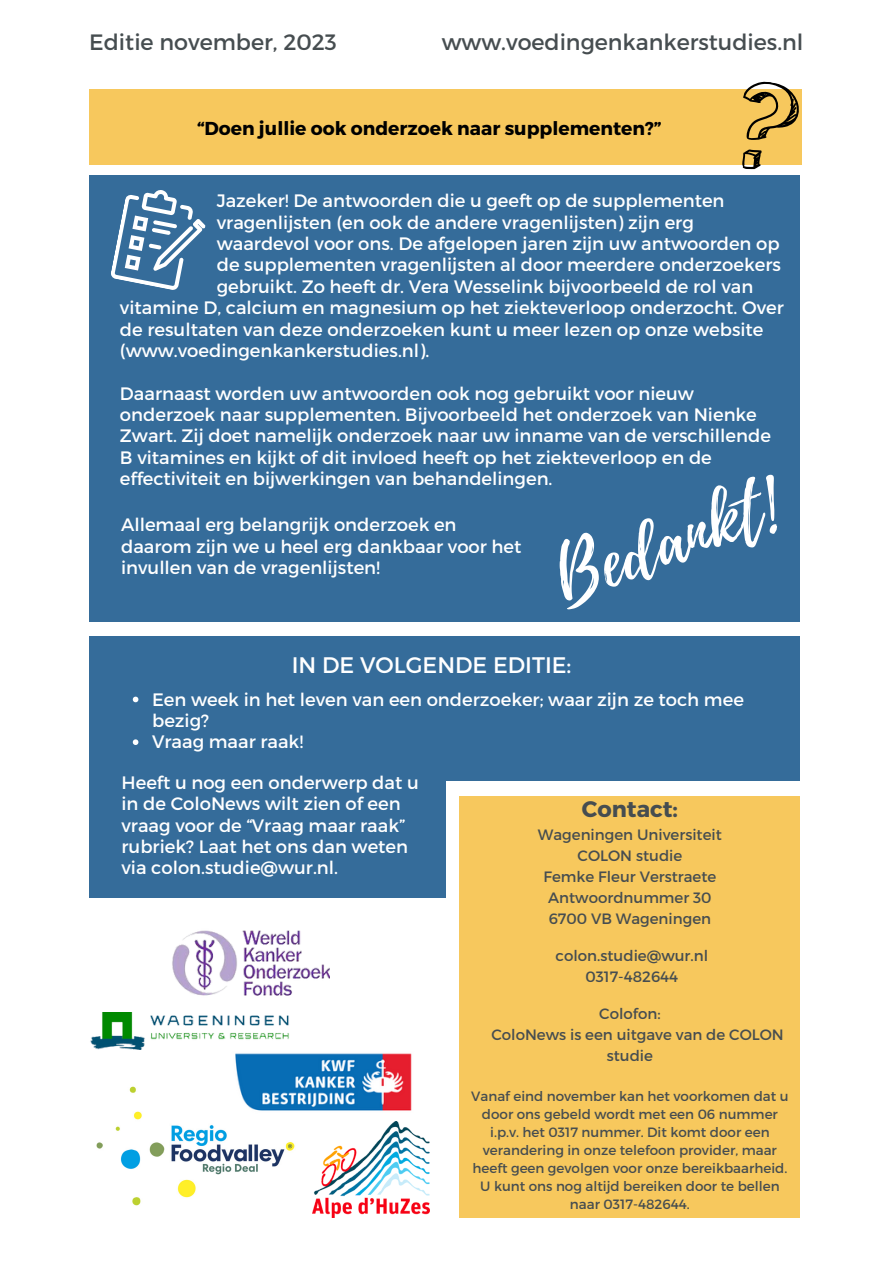
<style>
.page{position:relative;width:893px;height:1264px;background:#fff}
.page>*{position:absolute;margin:0;border:0;box-sizing:border-box;transform-origin:0 0}
.t1{font:71.1px "Playlist Script";color:#fff}
.t2{font:22.5px "Montserrat";color:#fff}
.t3{font:700 22.5px "Montserrat";color:#464d50}
.t4{font:22.2px "Montserrat";color:#464d50}
.t5{font:700 18.75px "Montserrat";color:#000}
.t6{font:18px/21.3px "Montserrat";color:#fff}
.t7{font:15px/21px "Montserrat";color:#464d50}
.t8{font:13.5px/18px "Montserrat";color:#464d50;text-align:center}
</style>
<div class="page">
<div style="left:460px;top:795px;width:339px;height:422px;background:#f7c85d"></div>
<img style="left:312px;top:1153px;width:117px;height:63px">
<img style="left:96px;top:1086px;width:187px;height:120px">
<img style="left:217px;top:1053px;width:212px;height:100px">
<img style="left:172px;top:930px;width:157px;height:66px">
<img style="left:90px;top:1012px;width:199px;height:37px">
<div style="left:89px;top:176px;width:710px;height:446px;background:#356c9a"></div>
<div style="left:89px;top:89px;width:713px;height:75px;background:#f7c85d"></div>
<svg style="left:736px;top:81px;width:66px;height:89px"></svg>
<div style="left:89px;top:636px;width:710px;height:145px;background:#356c9a"></div>
<svg style="left:111px;top:190px;width:95px;height:100px"></svg>
<div style="left:89px;top:755px;width:356px;height:143px;background:#356c9a"></div>
<svg style="left:133px;top:696px;width:5px;height:6px"></svg>
<svg style="left:133px;top:739px;width:5px;height:6px"></svg>
<p class="t4" style="left:89px;top:28px;width:249px">Editie november, 2023</p>
<p class="t4" style="left:441px;top:28px;width:363px">www.voedingenkankerstudies.nl</p>
<p class="t5" style="left:197px;top:116px;width:466px">“Doen jullie ook onderzoek naar supplementen?”</p>
<p class="t6" style="left:217px;top:189px;width:565px">Jazeker! De antwoorden die u geeft op de supplementen vragenlijsten (en ook de andere vragenlijsten) zijn erg waardevol voor ons. De afgelopen jaren zijn uw antwoorden op de supplementen vragenlijsten al door meerdere onderzoekers gebruikt. Zo heeft dr. Vera Wesselink bijvoorbeeld de rol van</p>
<p class="t6" style="left:120px;top:296px;width:665px">vitamine D, calcium en magnesium op het ziekteverloop onderzocht. Over de resultaten van deze onderzoeken kunt u meer lezen op onze website (www.voedingenkankerstudies.nl).</p>
<p class="t6" style="left:120px;top:381px;width:652px">Daarnaast worden uw antwoorden ook nog gebruikt voor nieuw onderzoek naar supplementen. Bijvoorbeeld het onderzoek van Nienke Zwart. Zij doet namelijk onderzoek naar uw inname van de verschillende B vitamines en kijkt of dit invloed heeft op het ziekteverloop en de effectiviteit en bijwerkingen van behandelingen.</p>
<p class="t1" style="left:540px;top:531px;width:231px;rotate:-19deg">Bedankt!</p>
<p class="t6" style="left:121px;top:513px;width:402px">Allemaal erg belangrijk onderzoek en daarom zijn we u heel erg dankbaar voor het invullen van de vragenlijsten!</p>
<p class="t2" style="left:292px;top:650px;width:281px">IN DE VOLGENDE EDITIE:</p>
<p class="t6" style="left:152px;top:687px;width:593px">Een week in het leven van een onderzoeker; waar zijn ze toch mee bezig?</p>
<p class="t6" style="left:152px;top:730px;width:152px">Vraag maar raak!</p>
<p class="t6" style="left:121px;top:771px;width:299px">Heeft u nog een onderwerp dat u in de ColoNews wilt zien of een vraag voor de “Vraag maar raak” rubriek? Laat het ons dan weten via colon.studie@wur.nl.</p>
<p class="t3" style="left:582px;top:794px;width:98px">Contact:</p>
<p class="t7" style="left:538px;top:823px;width:185px">Wageningen Universiteit</p>
<p class="t7" style="left:577px;top:844px;width:106px">COLON studie</p>
<p class="t7" style="left:543px;top:865px;width:174px">Femke Fleur Verstraete</p>
<p class="t7" style="left:548px;top:886px;width:165px">Antwoordnummer 30</p>
<p class="t7" style="left:548px;top:907px;width:164px">6700 VB Wageningen</p>
<p class="t7" style="left:555px;top:944px;width:154px">colon.studie@wur.nl</p>
<p class="t7" style="left:585px;top:965px;width:94px">0317-482644</p>
<p class="t7" style="left:599px;top:1002px;width:63px">Colofon:</p>
<p class="t7" style="left:606px;top:1023px;width:178px;text-indent:-115px">ColoNews is een uitgave van de COLON studie</p>
<p class="t8" style="left:471px;top:1086px;width:319px">Vanaf eind november kan het voorkomen dat u door ons gebeld wordt met een 06 nummer i.p.v. het 0317 nummer. Dit komt door een verandering in onze telefoon provider, maar heeft geen gevolgen voor onze bereikbaarheid.<br>U kunt ons nog altijd bereiken door te bellen naar 0317-482644.</p>
</div>
